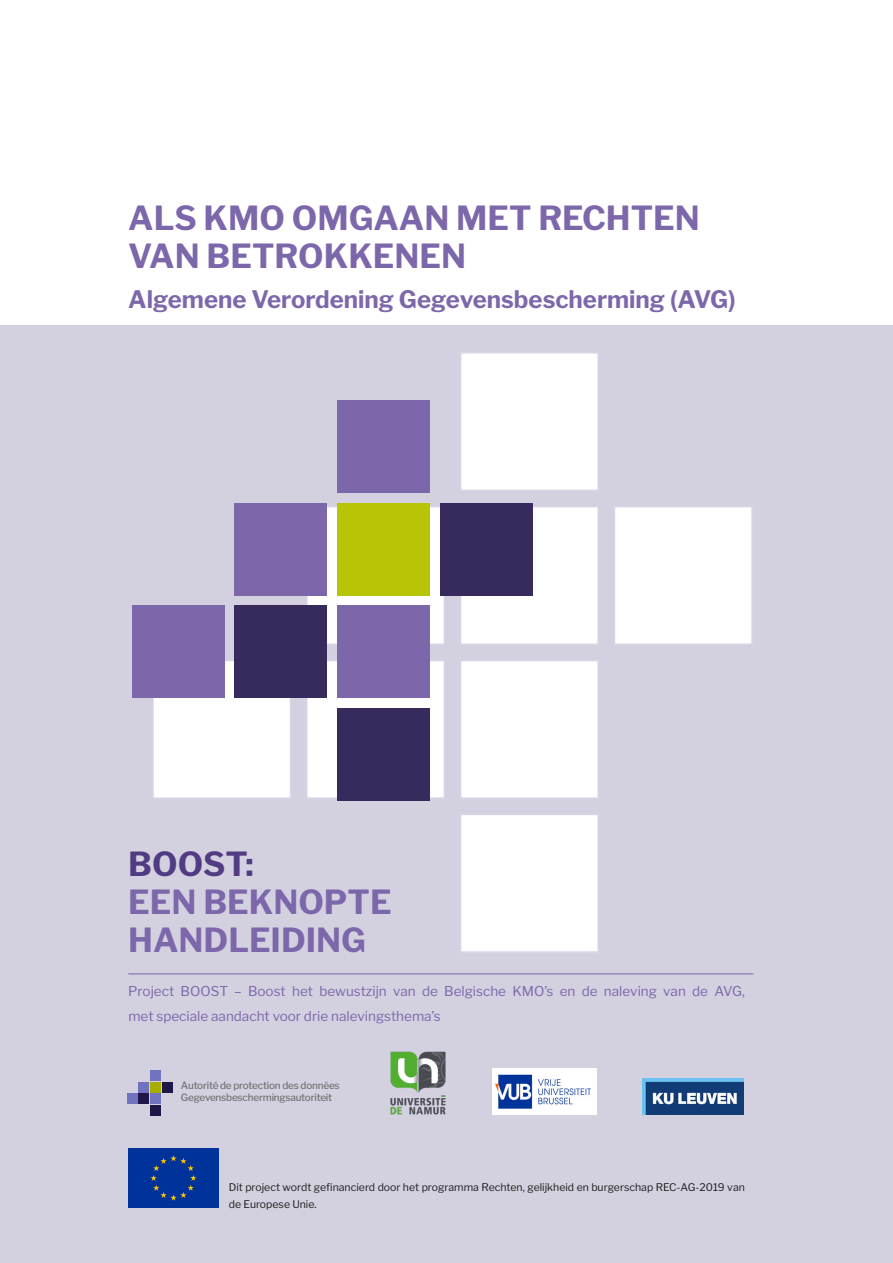
<style>
.page{position:relative;width:893px;height:1263px;background:#fff}
.page>*{position:absolute;margin:0;border:0;box-sizing:border-box;transform-origin:0 0}
.t1{font:700 33px/38px "Libre Franklin";color:#7d67ab}
.t2{font:700 33px "Libre Franklin";color:#513c83}
.t3{font:700 24px "Libre Franklin";color:#7d67ab}
.t4{font:13.5px/25.2px "Libre Franklin";color:#7d67ab}
.t5{font:10.5px/16.8px "Libre Franklin";color:#1d1d1b}
.t6{font:500 10.05px/12px "Libre Franklin";letter-spacing:-.02em;color:#6e7171}
</style>
<div class="page">
<div style="left:0;top:325px;width:893px;height:938px;background:#d3d1e0"></div>
<div style="left:460px;top:352px;width:139px;height:139px;background:#fff;border:2px solid #dad4e7"></div>
<div style="left:306px;top:506px;width:139px;height:139px;background:#fff;border:2px solid #dad4e7"></div>
<div style="left:460px;top:506px;width:139px;height:139px;background:#fff;border:2px solid #dad4e7"></div>
<div style="left:614px;top:506px;width:139px;height:139px;background:#fff;border:2px solid #dad4e7"></div>
<div style="left:152px;top:660px;width:139px;height:139px;background:#fff;border:2px solid #dad4e7"></div>
<div style="left:306px;top:660px;width:139px;height:139px;background:#fff;border:2px solid #dad4e7"></div>
<div style="left:460px;top:660px;width:139px;height:139px;background:#fff;border:2px solid #dad4e7"></div>
<div style="left:460px;top:814px;width:139px;height:139px;background:#fff;border:2px solid #dad4e7"></div>
<hr style="left:128px;top:973px;width:625px;height:1px;background:#7d67ab">
<img style="left:642px;top:1079px;width:101px;height:36px">
<div style="left:150px;top:1070px;width:11px;height:11px;background:#7173c1"></div>
<div style="left:139px;top:1082px;width:10px;height:10px;background:#7173c1"></div>
<div style="left:150px;top:1082px;width:11px;height:10px;background:#a7ac00"></div>
<div style="left:162px;top:1082px;width:10px;height:10px;background:#1f1747"></div>
<div style="left:127px;top:1093px;width:11px;height:11px;background:#7173c1"></div>
<div style="left:139px;top:1093px;width:10px;height:11px;background:#1f1747"></div>
<div style="left:150px;top:1093px;width:11px;height:11px;background:#7173c1"></div>
<div style="left:150px;top:1105px;width:11px;height:10px;background:#1f1747"></div>
<img style="left:390px;top:1051px;width:56px;height:64px">
<img style="left:492px;top:1068px;width:104px;height:46px">
<div style="left:337px;top:400px;width:93px;height:93px;background:#7d67ab"></div>
<div style="left:440px;top:503px;width:92px;height:92px;background:#372a5c"></div>
<div style="left:337px;top:503px;width:93px;height:92px;background:#b8c507"></div>
<div style="left:235px;top:503px;width:92px;height:92px;background:#7d67ab"></div>
<div style="left:337px;top:605px;width:93px;height:93px;background:#7d67ab"></div>
<div style="left:235px;top:605px;width:92px;height:93px;background:#372a5c"></div>
<div style="left:132px;top:605px;width:92px;height:93px;background:#7d67ab"></div>
<div style="left:337px;top:708px;width:93px;height:92px;background:#372a5c"></div>
<div style="left:128px;top:1148px;width:90px;height:60px;background:#039"></div>
<h1 class="t1" style="left:128px;top:199px;width:573px">ALS KMO OMGAAN MET RECHTEN<br>VAN BETROKKENEN</h1>
<h2 class="t3" style="left:128px;top:285px;width:609px">Algemene Verordening Gegevensbescherming (AVG)</h2>
<h1 class="t2" style="left:128px;top:844px;width:127px">BOOST:</h1>
<h1 class="t1" style="left:128px;top:883px;width:265px">EEN BEKNOPTE<br>HANDLEIDING</h1>
<p class="t4" style="left:128px;top:978px;width:618px">Project BOOST – Boost het bewustzijn van de Belgische KMO’s en de naleving van de AVG, met speciale aandacht voor drie nalevingsthema’s</p>
<p class="t6" style="left:181px;top:1079px;width:160px">Autorité de protection des données<br>Gegevensbeschermingsautoriteit</p>
<p class="t5" style="left:229px;top:1179px;width:518px">Dit project wordt gefinancierd door het programma Rechten, gelijkheid en burgerschap REC-AG-2019 van de Europese Unie.</p>
</div>
